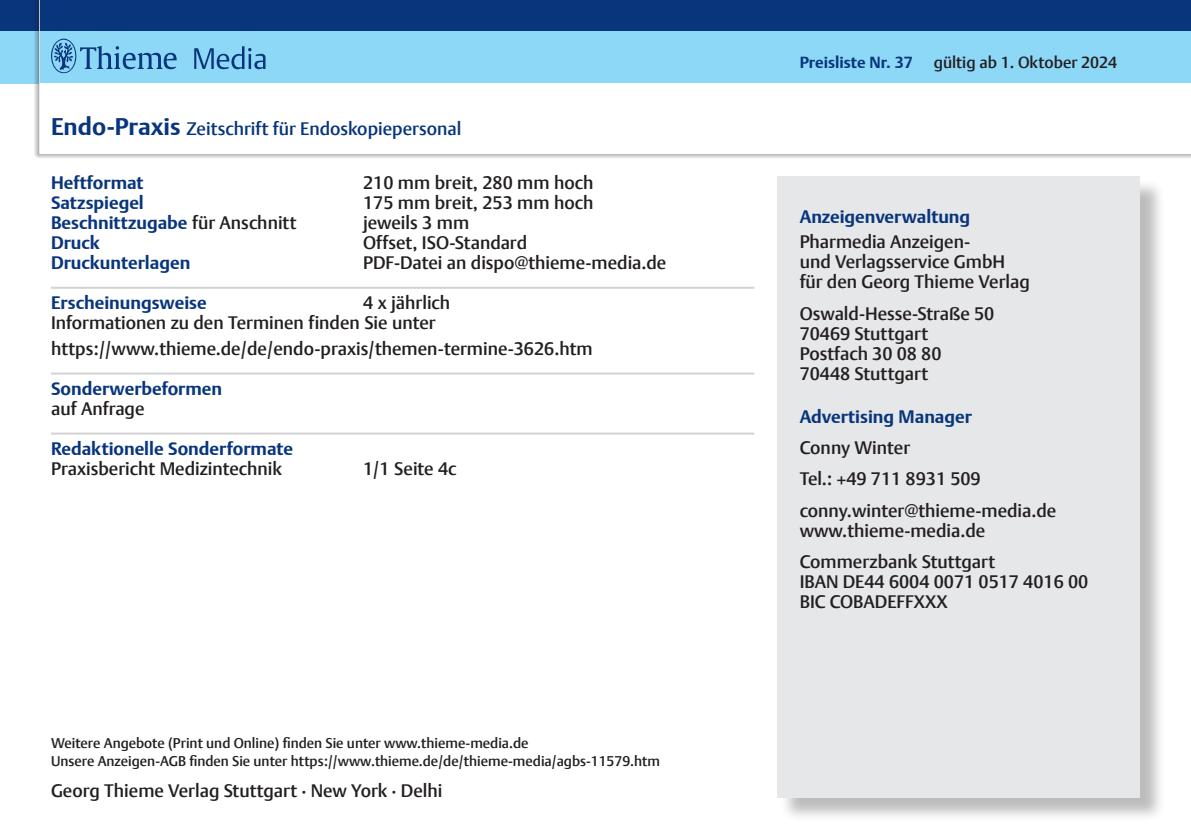
<style>
.page{position:relative;width:1191px;height:840px;background:#fff}
.page>*{position:absolute;margin:0;border:0;box-sizing:border-box;transform-origin:0 0}
.t1{font:500 18px/20px "Thieme Argo 2011";color:#231f20}
.t2{font:700 18px "Thieme Argo 2011";color:#08357c}
.t3{font:500 18px "Thieme Argo 2011";color:#08357c}
.t4{font:500 16px "Thieme Argo 2011";color:#231f20}
.t5{font:700 16px "Thieme Argo 2011";color:#08357c}
.t6{font:500 14px "Thieme Argo 2011";color:#231f20}
.s1{font-weight:700;font-size:24px}
.s2{font-weight:500;color:#231f20}
</style>
<div class="page">
<div style="left:0;top:0;width:1191px;height:31px;background:#08357c"></div>
<div style="left:0;top:31px;width:1191px;height:52px;background:#8dd7f7"></div>
<div style="left:34px;top:0;width:1157px;height:158px;background:#231f20;opacity:.75"></div>
<div style="left:40px;top:0;width:1151px;height:31px;background:#08357c"></div>
<div style="left:40px;top:31px;width:1151px;height:52px;background:#8dd7f7"></div>
<div style="left:40px;top:83px;width:1151px;height:71px;background:#fff"></div>
<svg style="left:194px;top:46px;width:71px;height:23px"></svg>
<svg style="left:51px;top:39px;width:126px;height:35px"></svg>
<div style="left:779px;top:179px;width:386px;height:643px;background:#231f20;opacity:.3"></div>
<div style="left:777px;top:176px;width:363px;height:621px;background:#e6e7e9"></div>
<hr style="left:52px;top:286px;width:701px;height:2px;background:#d1d2d4">
<hr style="left:52px;top:372px;width:701px;height:2px;background:#d1d2d4">
<hr style="left:52px;top:432px;width:701px;height:2px;background:#d1d2d4">
<p class="t3" style="left:51px;top:116px;width:412px"><span class="s1">Endo-Praxis</span> Zeitschrift für Endoskopiepersonal</p>
<p class="t2" style="left:51px;top:170px;width:94px">Heftformat</p>
<p class="t1" style="left:363px;top:172px;width:232px">210 mm breit, 280 mm hoch</p>
<p class="t2" style="left:51px;top:190px;width:94px">Satzspiegel</p>
<p class="t1" style="left:363px;top:192px;width:232px">175 mm breit, 253 mm hoch</p>
<p class="t2" style="left:51px;top:210px;width:247px">Beschnittzugabe <span class="s2">für Anschnitt</span></p>
<p class="t1" style="left:363px;top:212px;width:107px">jeweils 3 mm</p>
<p class="t2" style="left:51px;top:230px;width:50px">Druck</p>
<p class="t1" style="left:363px;top:232px;width:166px">Offset, ISO-Standard</p>
<p class="t2" style="left:51px;top:250px;width:141px">Druckunterlagen</p>
<p class="t1" style="left:363px;top:252px;width:305px">PDF-Datei an dispo@thieme-media.de</p>
<p class="t2" style="left:51px;top:290px;width:157px">Erscheinungsweise</p>
<p class="t1" style="left:51px;top:292px;width:401px;text-indent:312px">4 x jährlich<br>Informationen zu den Terminen finden Sie unter</p>
<p class="t1" style="left:51px;top:337px;width:543px">https://www.thieme.de/de/endo-praxis/themen-termine-3626.htm</p>
<p class="t2" style="left:51px;top:376px;width:173px">Sonderwerbeformen</p>
<p class="t1" style="left:51px;top:397px;width:95px">auf Anfrage</p>
<p class="t2" style="left:51px;top:436px;width:243px">Redaktionelle Sonderformate</p>
<p class="t1" style="left:51px;top:457px;width:233px">Praxisbericht Medizintechnik</p>
<p class="t1" style="left:363px;top:457px;width:95px">1/1 Seite 4c</p>
<p class="t6" style="left:51px;top:733px;width:479px">Weitere Angebote (Print und Online) finden Sie unter www.thieme-media.de</p>
<p class="t6" style="left:51px;top:751px;width:610px">Unsere Anzeigen-AGB finden Sie unter https://www.thieme.de/de/thieme-media/agbs-11579.htm</p>
<p class="t1" style="left:51px;top:780px;width:393px">Georg Thieme Verlag Stuttgart · New York · Delhi</p>
<p class="t5" style="left:799px;top:52px;width:115px">Preisliste Nr. 37</p>
<p class="t4" style="left:933px;top:52px;width:185px">gültig ab 1. Oktober 2024</p>
<p class="t2" style="left:799px;top:204px;width:172px">Anzeigenverwaltung</p>
<p class="t1" style="left:799px;top:231px;width:232px">Pharmedia Anzeigen-<br>und Verlagsservice GmbH für den Georg Thieme Verlag</p>
<p class="t1" style="left:799px;top:303px;width:196px">Oswald-Hesse-Straße 50<br>70469 Stuttgart<br>Postfach 30 08 80<br>70448 Stuttgart</p>
<p class="t2" style="left:799px;top:404px;width:174px">Advertising Manager</p>
<p class="t1" style="left:799px;top:431px;width:258px;line-height:31.4px">Conny Winter<br>Tel.: +49 711 8931 509 conny.winter@thieme-media.de</p>
<p class="t1" style="left:799px;top:514px;width:197px;line-height:31.4px">www.thieme-media.de<br>Commerzbank Stuttgart</p>
<p class="t1" style="left:799px;top:571px;width:290px">IBAN DE44 6004 0071 0517 4016 00<br>BIC COBADEFFXXX</p>
</div>
